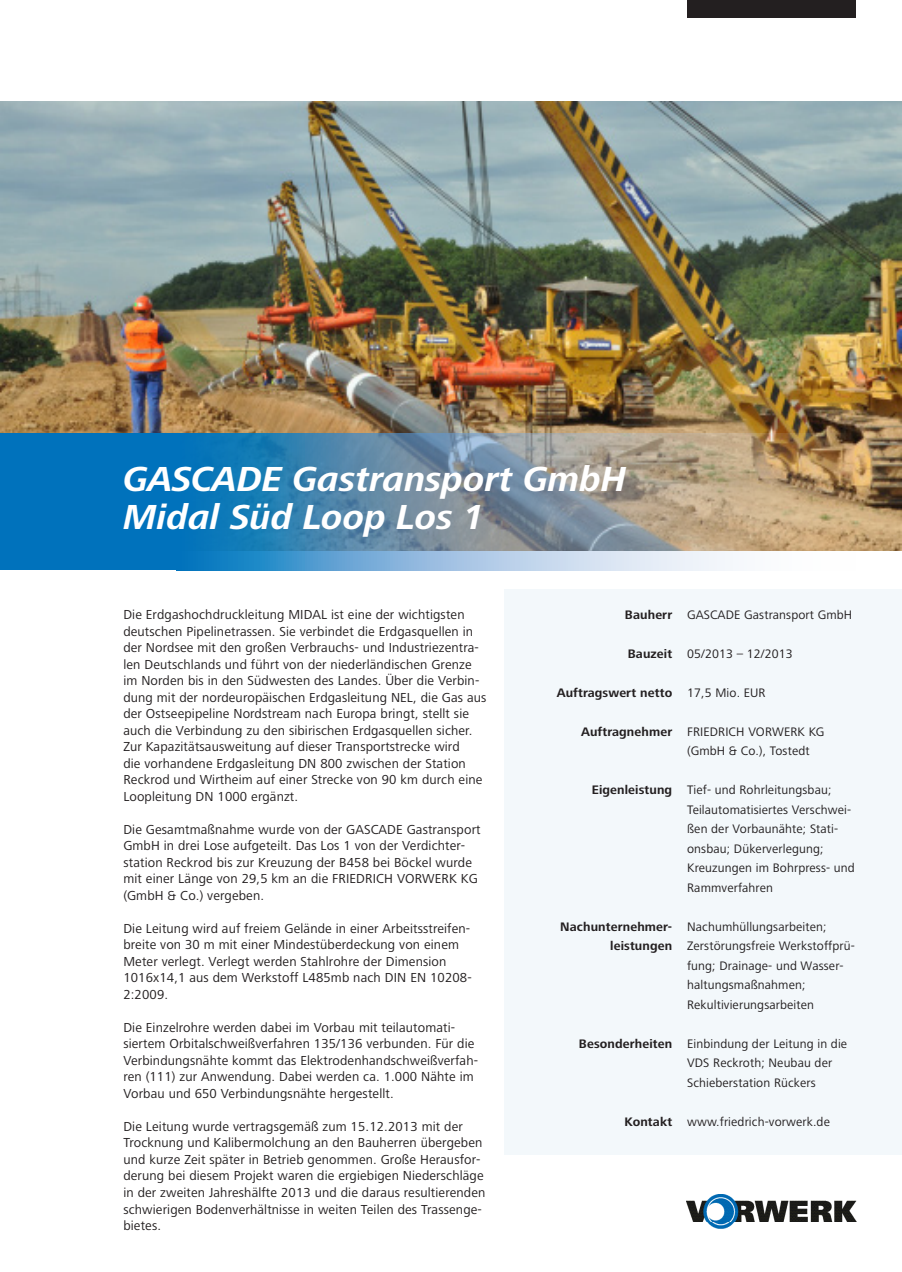
<style>
.page{position:relative;width:902px;height:1272px;background:#fff}
.page>*{position:absolute;margin:0;border:0;box-sizing:border-box;transform-origin:0 0}
.t1{font:italic 700 36px "Frutiger Next LT";color:#fff}
.t2{font:13.5px/16.5px "Frutiger Next LT";letter-spacing:.01em;color:#231f20}
.t3{font:12.75px/19.5px "Frutiger Next LT";letter-spacing:.01em;color:#231f20}
.t4{font:700 12.75px "Frutiger Next LT";letter-spacing:.01em;color:#231f20}
</style>
<div class="page">
<img style="left:0;top:102px;width:901px;height:448px">
<div style="left:504px;top:589px;width:397px;height:566px;background:#f3f8fb"></div>
<div style="left:0;top:433px;width:176px;height:137px;background:#0072bc"></div>
<img style="left:176px;top:433px;width:679px;height:137px">
<img style="left:686px;top:1194px;width:170px;height:34px">
<div style="left:687px;top:0;width:168px;height:17px;background:#231f20"></div>
<p class="t1" style="left:123px;top:459px;width:504px">GASCADE Gastransport GmbH</p>
<p class="t1" style="left:123px;top:496px;width:362px">Midal Süd Loop Los 1</p>
<p class="t2" style="left:123px;top:606px;width:364px">Die Erdgashochdruckleitung MIDAL ist eine der wichtigsten deutschen Pipelinetrassen. Sie verbindet die Erdgasquellen in der Nordsee mit den großen Verbrauchs- und Industriezentra&shy;len Deutschlands und führt von der niederländischen Grenze im Norden bis in den Südwesten des Landes. Über die Verbin&shy;dung mit der nordeuropäischen Erdgasleitung NEL, die Gas aus der Ostseepipeline Nordstream nach Europa bringt, stellt sie auch die Verbindung zu den sibirischen Erdgasquellen sicher.<br>Zur Kapazitätsausweitung auf dieser Transportstrecke wird<br>die vorhandene Erdgasleitung DN 800 zwischen der Station Reckrod und Wirtheim auf einer Strecke von 90 km durch eine Loopleitung DN 1000 ergänzt.</p>
<p class="t2" style="left:123px;top:821px;width:359px">Die Gesamtmaßnahme wurde von der GASCADE Gastransport GmbH in drei Lose aufgeteilt. Das Los 1 von der Verdichter&shy;station Reckrod bis zur Kreuzung der B458 bei Böckel wurde mit einer Länge von 29,5 km an die FRIEDRICH VORWERK KG (GmbH &amp; Co.) vergeben.</p>
<p class="t2" style="left:123px;top:920px;width:350px">Die Leitung wird auf freiem Gelände in einer Arbeitsstreifen&shy;breite von 30 m mit einer Mindestüberdeckung von einem Meter verlegt. Verlegt werden Stahlrohre der Dimension 1016x14,1 aus dem Werkstoff L485mb nach DIN EN 10208- 2:2009.</p>
<p class="t2" style="left:123px;top:1019px;width:356px">Die Einzelrohre werden dabei im Vorbau mit teilautomati&shy;siertem Orbitalschweißverfahren 135/136 verbunden. Für die Verbindungsnähte kommt das Elektrodenhandschweißverfah&shy;ren (111) zur Anwendung. Dabei werden ca. 1.000 Nähte im Vorbau und 650 Verbindungsnähte hergestellt.</p>
<p class="t2" style="left:123px;top:1118px;width:363px">Die Leitung wurde vertragsgemäß zum 15.12.2013 mit der Trocknung und Kalibermolchung an den Bauherren übergeben und kurze Zeit später in Betrieb genommen. Große Herausfor&shy;derung bei diesem Projekt waren die ergiebigen Niederschläge in der zweiten Jahreshälfte 2013 und die daraus resultierenden schwierigen Bodenverhältnisse in weiten Teilen des Trassenge&shy;bietes.</p>
<p class="t4" style="left:625px;top:607px;width:49px">Bauherr</p>
<p class="t4" style="left:627px;top:646px;width:46px">Bauzeit</p>
<p class="t4" style="left:557px;top:685px;width:117px">Auftragswert netto</p>
<p class="t4" style="left:581px;top:724px;width:93px">Auftragnehmer</p>
<p class="t4" style="left:591px;top:782px;width:82px">Eigenleistung</p>
<p class="t4" style="left:560px;top:919px;width:113px">Nachunternehmer-</p>
<p class="t4" style="left:610px;top:938px;width:63px">leistungen</p>
<p class="t4" style="left:579px;top:1036px;width:95px">Besonderheiten</p>
<p class="t4" style="left:624px;top:1114px;width:49px">Kontakt</p>
<p class="t3" style="left:687px;top:604px;width:167px">GASCADE Gastransport GmbH</p>
<p class="t3" style="left:687px;top:643px;width:107px">05/2013 – 12/2013</p>
<p class="t3" style="left:687px;top:682px;width:80px">17,5 Mio. EUR</p>
<p class="t3" style="left:687px;top:721px;width:139px">FRIEDRICH VORWERK KG</p>
<p class="t3" style="left:687px;top:741px;width:124px">(GmbH &amp; Co.), Tostedt</p>
<p class="t3" style="left:687px;top:780px;width:146px">Tief- und Rohrleitungsbau;</p>
<p class="t3" style="left:687px;top:799px;width:165px">Teilautomatisiertes Verschwei&shy;ßen der Vorbaunähte; Stati&shy;onsbau; Dükerverlegung;</p>
<p class="t3" style="left:687px;top:858px;width:169px">Kreuzungen im Bohrpress- und<br>Rammverfahren</p>
<p class="t3" style="left:687px;top:916px;width:141px">Nachumhüllungsarbeiten;</p>
<p class="t3" style="left:687px;top:936px;width:169px">Zerstörungsfreie Werkstoffprü&shy;fung; Drainage- und Wasser&shy;haltungsmaßnahmen;</p>
<p class="t3" style="left:687px;top:994px;width:128px">Rekultivierungsarbeiten</p>
<p class="t3" style="left:687px;top:1033px;width:161px">Einbindung der Leitung in die<br>VDS Reckroth; Neubau der<br>Schieberstation Rückers</p>
<p class="t3" style="left:687px;top:1111px;width:144px">www.friedrich-vorwerk.de</p>
</div>
